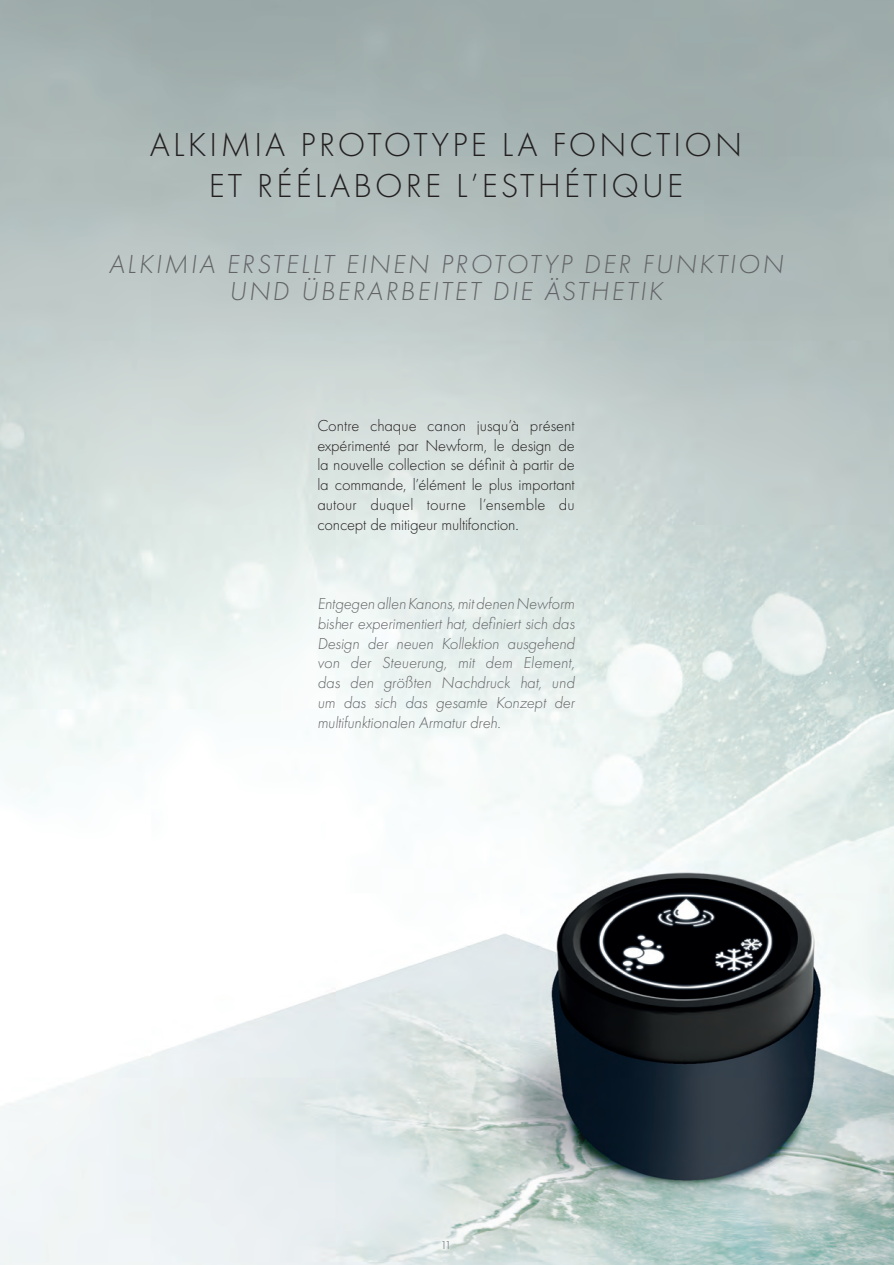
<style>
.page{position:relative;width:894px;height:1265px;background:#fff}
.page>*{position:absolute;margin:0;border:0;box-sizing:border-box;transform-origin:0 0}
.t1{font:300 34.5px/41.4px "Futura PT";letter-spacing:.09em;color:#231f20;text-align:center}
.t2{font:italic 300 27px/27px "Futura PT";letter-spacing:.09em;color:#636366;text-align:center}
.t3{font:italic 300 16.5px/19.8px "Futura PT";letter-spacing:-.01em;color:#636366;text-align:justify}
.t4{font:300 16.5px/19.8px "Futura PT";letter-spacing:-.01em;color:#231f20;text-align:justify}
.t5{font:12px "Futura PT";color:#939598}
</style>
<div class="page">
<img style="left:0;top:0;width:894px;height:1265px">
<svg style="left:891px;top:0;width:3px;height:4px"></svg>
<h1 class="t1" style="left:150px;top:124px;width:594px">ALKIMIA PROTOTYPE LA FONCTION<br>ET RÉÉLABORE L’ESTHÉTIQUE</h1>
<h2 class="t2" style="left:109px;top:251px;width:676px">ALKIMIA ERSTELLT EINEN PROTOTYP DER FUNKTION<br>UND ÜBERARBEITET DIE ÄSTHETIK</h2>
<p class="t4" style="left:317px;top:416px;width:259px">Contre chaque canon jusqu’à présent expérimenté par Newform, le design de la nouvelle collection se définit à partir de la commande, l’élément le plus important autour duquel tourne l’ensemble du concept de mitigeur multifonction.</p>
<p class="t3" style="left:317px;top:594px;width:259px">Entgegen allen Kanons, mit denen Newform bisher experimentiert hat, definiert sich das Design der neuen Kollektion ausgehend von der Steuerung, mit dem Element, das den größten Nachdruck hat, und um das sich das gesamte Konzept der multifunktionalen Armatur dreh.</p>
<p class="t5" style="left:440px;top:1238px;width:12px">11</p>
</div>
